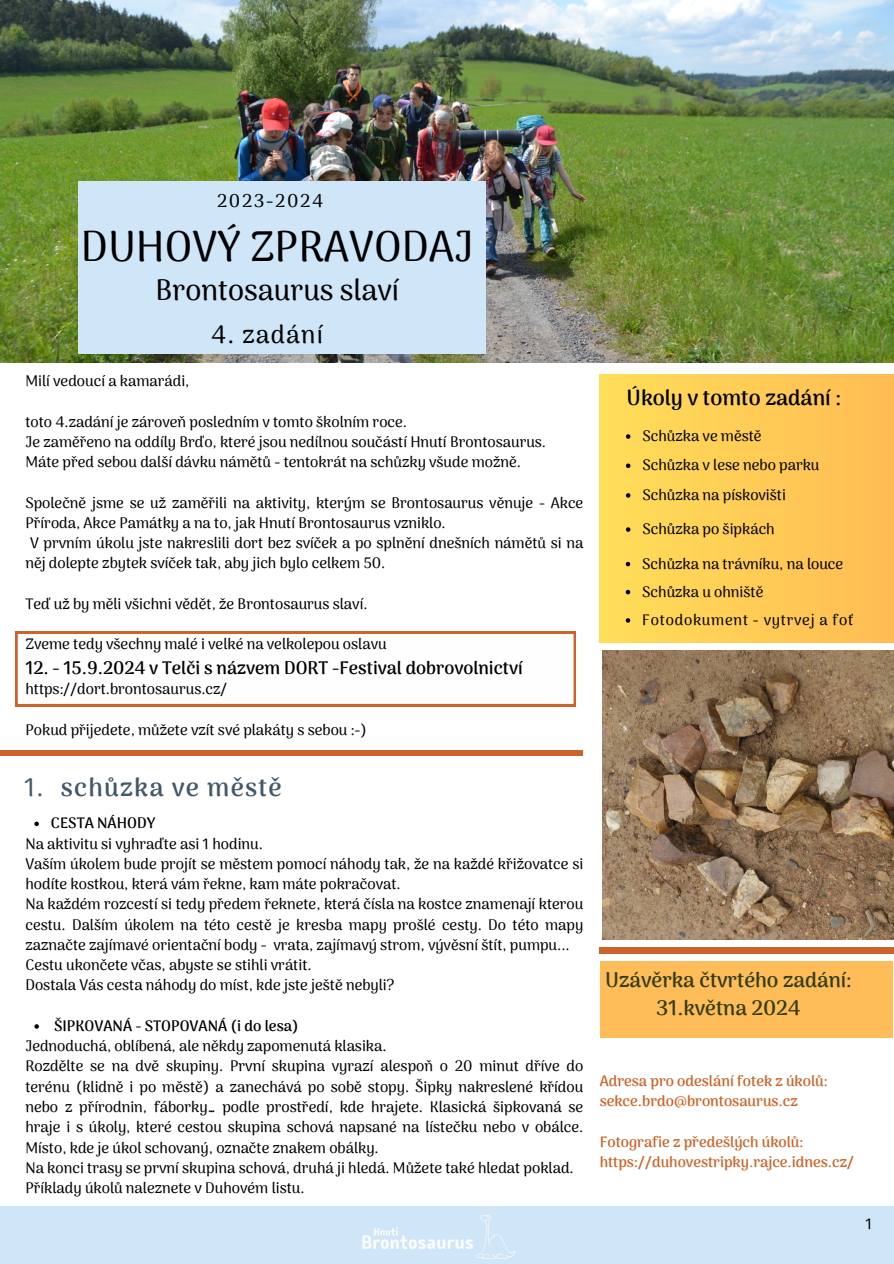
<style>
.page{position:relative;width:894px;height:1264px;background:#fff}
.page>*{position:absolute;margin:0;border:0;box-sizing:border-box;transform-origin:0 0}
.t1{font:500 42.3px "Arima Madurai";color:#000}
.t2{font:500 29.1px "Arima Madurai";color:#000}
.t3{font:700 25.5px "Arima Madurai";letter-spacing:.05em;color:#435967}
.t4{font:500 24.9px "Arima Madurai";letter-spacing:.05em;color:#000}
.t5{font:700 21.6px "Arima Madurai";color:#000}
.t6{font:700 20.85px/28.2px "Arima Madurai";color:#343c16;text-align:center}
.t7{font:500 18.3px "Arima Madurai";letter-spacing:.1em;color:#000}
.t8{font:700 18px "Arima Madurai";color:#000}
.t9{font:500 15px/20.2px "Arima Madurai";color:#000}
.t10{font:700 15px "Arima Madurai";color:#000}
.t11{font:500 15px "Arima Madurai";letter-spacing:.05em;color:#000}
.t12{font:700 14.85px/20.2px "Arima Madurai";color:#cc6429}
.s1{font-weight:500}
</style>
<div class="page">
<div style="left:599px;top:374px;width:294px;height:268px;background:linear-gradient(to right,#ffde59,#ffbc54)"></div>
<img style="left:0;top:0;width:893px;height:362px">
<div style="left:78px;top:182px;width:407px;height:172px;background:#cfe6f8"></div>
<div style="left:0;top:1206px;width:893px;height:57px;background:#cfe6f8"></div>
<img style="left:362px;top:1214px;width:153px;height:45px">
<img style="left:602px;top:650px;width:291px;height:289px">
<div style="left:599px;top:946px;width:294px;height:7px;background:#cc6429"></div>
<div style="left:0;top:750px;width:582px;height:6px;background:#cc6429"></div>
<div style="left:599px;top:961px;width:293px;height:76px;background:#ffbd59"></div>
<svg style="left:16px;top:631px;width:559px;height:75px"></svg>
<svg style="left:625px;top:618px;width:5px;height:4px"></svg>
<svg style="left:625px;top:493px;width:5px;height:4px"></svg>
<svg style="left:625px;top:434px;width:5px;height:5px"></svg>
<svg style="left:625px;top:590px;width:5px;height:4px"></svg>
<svg style="left:625px;top:463px;width:5px;height:5px"></svg>
<svg style="left:34px;top:821px;width:5px;height:5px"></svg>
<svg style="left:34px;top:1024px;width:5px;height:4px"></svg>
<svg style="left:625px;top:527px;width:5px;height:5px"></svg>
<svg style="left:625px;top:562px;width:5px;height:4px"></svg>
<p class="t7" style="left:217px;top:190px;width:108px">2023-2024</p>
<h1 class="t1" style="left:81px;top:222px;width:394px">DUHOVÝ ZPRAVODAJ</h1>
<h2 class="t2" style="left:155px;top:272px;width:245px">Brontosaurus slaví</h2>
<p class="t4" style="left:211px;top:319px;width:113px">4. zadání</p>
<p class="t9" style="left:25px;top:371px;width:165px">Milí vedoucí a kamarádi,</p>
<h4 class="t9" style="left:25px;top:411px;width:383px">toto 4.zadání je zároveň posledním v tomto školním roce.</h4>
<p class="t9" style="left:25px;top:431px;width:522px">Je zaměřeno na oddíly Brďo, které jsou nedílnou součástí Hnutí Brontosaurus.</p>
<p class="t9" style="left:25px;top:452px;width:497px">Máte před sebou další dávku námětů - tentokrát na schůzky všude možně.</p>
<p class="t9" style="left:25px;top:492px;width:559px">Společně jsme se už zaměřili na aktivity, kterým se Brontosaurus věnuje - Akce<br>Příroda, Akce Památky a na to, jak Hnutí Brontosaurus vzniklo.</p>
<p class="t9" style="left:25px;top:533px;width:559px;text-indent:5px">V prvním úkolu jste nakreslili dort bez svíček a po splnění dnešních námětů si na něj dolepte zbytek svíček tak, aby jich bylo celkem 50.</p>
<p class="t9" style="left:25px;top:593px;width:343px">Teď už by měli všichni vědět, že Brontosaurus slaví.</p>
<p class="t9" style="left:25px;top:634px;width:362px">Zveme tedy všechny malé i velké na velkolepou oslavu</p>
<p class="t8" style="left:25px;top:657px;width:498px">12. - 15.9.2024 v Telči s názvem DORT -Festival dobrovolnictví</p>
<p class="t9" style="left:25px;top:679px;width:203px">https://dort.brontosaurus.cz/</p>
<p class="t9" style="left:25px;top:719px;width:343px">Pokud přijedete, můžete vzít své plakáty s sebou :-)</p>
<p class="t3" style="left:24px;top:772px;width:259px"><span class="s1">1.</span> schůzka ve městě</p>
<p class="t10" style="left:51px;top:814px;width:106px">CESTA NÁHODY</p>
<p class="t9" style="left:25px;top:833px;width:239px">Na aktivitu si vyhraďte asi 1 hodinu.</p>
<p class="t9" style="left:25px;top:853px;width:559px">Vaším úkolem bude projít se městem pomocí náhody tak, že na každé křižovatce si hodíte kostkou, která vám řekne, kam máte pokračovat.</p>
<p class="t9" style="left:25px;top:894px;width:559px;text-align:justify">Na každém rozcestí si tedy předem řeknete, která čísla na kostce znamenají kterou cestu. Dalším úkolem na této cestě je kresba mapy prošlé cesty. Do této mapy zaznačte zajímavé orientační body - vrata, zajímavý strom, vývěsní štít, pumpu...</p>
<p class="t9" style="left:25px;top:954px;width:288px">Cestu ukončete včas, abyste se stihli vrátit.</p>
<p class="t9" style="left:25px;top:975px;width:370px">Dostala Vás cesta náhody do míst, kde jste ještě nebyli?</p>
<p class="t10" style="left:54px;top:1017px;width:246px">ŠIPKOVANÁ - STOPOVANÁ (i do lesa)</p>
<p class="t9" style="left:25px;top:1035px;width:362px">Jednoduchá, oblíbená, ale někdy zapomenutá klasika.</p>
<h4 class="t9" style="left:25px;top:1056px;width:559px;text-align:justify">Rozdělte se na dvě skupiny. První skupina vyrazí alespoň o 20 minut dříve do terénu (klidně i po městě) a zanechává po sobě stopy. Šipky nakreslené křídou nebo z přírodnin, fáborky… podle prostředí, kde hrajete. Klasická šipkovaná se hraje i s úkoly, které cestou skupina schová napsané na lístečku nebo v obálce.<br>Místo, kde je úkol schovaný, označte znakem obálky.</h4>
<p class="t9" style="left:25px;top:1157px;width:549px">Na konci trasy se první skupina schová, druhá ji hledá. Můžete také hledat poklad.</p>
<p class="t9" style="left:25px;top:1177px;width:280px">Příklady úkolů naleznete v Duhovém listu.</p>
<h6 class="t5" style="left:626px;top:385px;width:216px">Úkoly v tomto zadání :</h6>
<p class="t9" style="left:642px;top:426px;width:121px">Schůzka ve městě</p>
<p class="t9" style="left:642px;top:455px;width:178px">Schůzka v lese nebo parku</p>
<p class="t9" style="left:642px;top:484px;width:145px">Schůzka na pískovišti</p>
<p class="t9" style="left:642px;top:519px;width:134px">Schůzka po šipkách</p>
<p class="t9" style="left:642px;top:553px;width:202px">Schůzka na trávníku, na louce</p>
<p class="t9" style="left:642px;top:581px;width:123px">Schůzka u ohniště</p>
<p class="t11" style="left:642px;top:611px;width:213px">Fotodokument - vytrvej a foť</p>
<h2 class="t6" style="left:605px;top:965px;width:248px">Uzávěrka čtvrtého zadání:<br>31.května 2024</h2>
<p class="t12" style="left:599px;top:1070px;width:229px">Adresa pro odeslání fotek z úkolů: sekce.brdo@brontosaurus.cz</p>
<p class="t12" style="left:599px;top:1131px;width:205px">Fotografie z předešlých úkolů:</p>
<p class="t12" style="left:599px;top:1151px;width:256px">https://duhovestripky.rajce.idnes.cz/</p>
<p class="t9" style="left:865px;top:1213px;width:8px">1</p>
</div>
